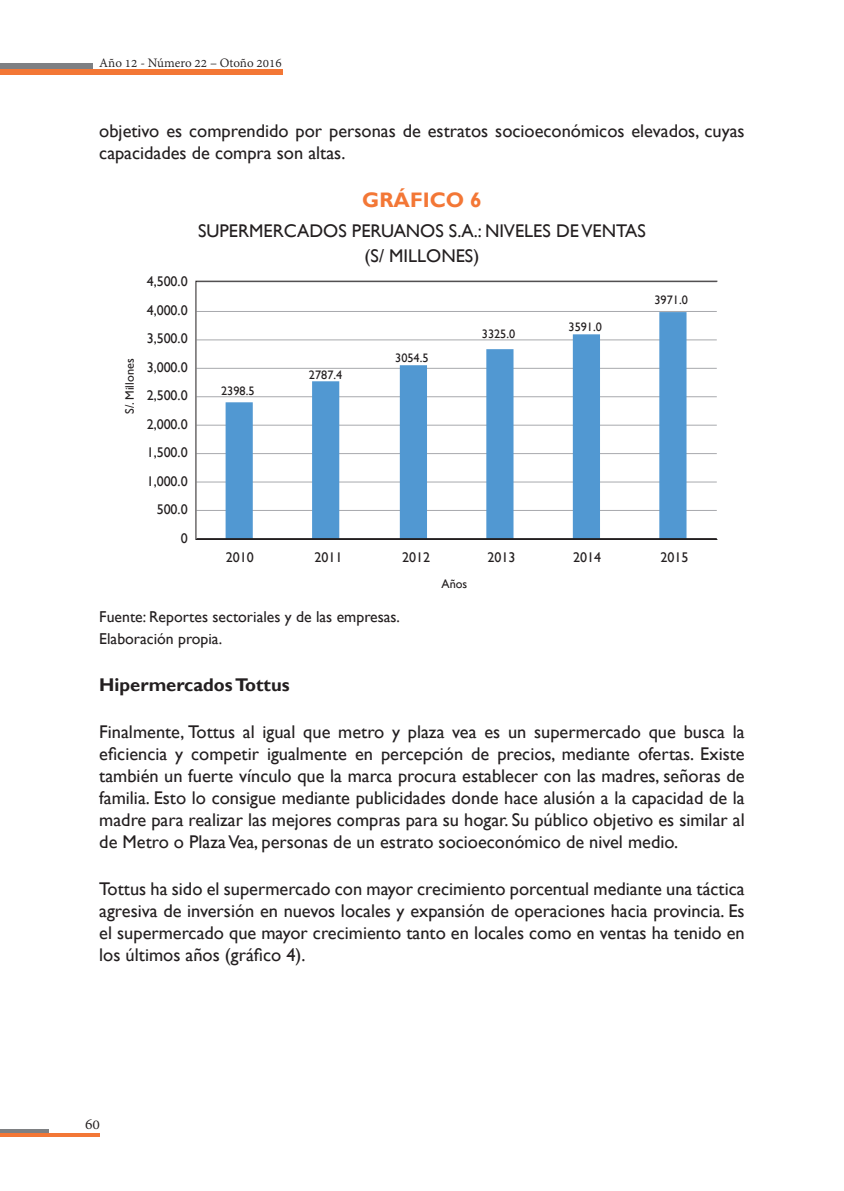
<style>
.page{position:relative;width:844px;height:1191px;background:#fff}
.page>*{position:absolute;margin:0;border:0;box-sizing:border-box;transform-origin:0 0}
.titulo_tabla{font:700 21px "Gill Sans";color:#f37736}
.cuerpo_de_texto{font:18.38px/22.1px "Gill Sans";color:#231f20;text-align:justify}
.tabla_titulo{font:18.38px "Gill Sans";color:#231f20}
.cuerpo_de_texto-2{font:700 18.38px "Gill Sans";color:#231f20}
.t1{font:16.62px "Adobe Devanagari";color:#231f20}
.Elaboracion_propia{font:15.75px "Gill Sans";color:#231f20}
.t2{font:14px "Gill Sans";letter-spacing:-.005em;color:#231f20}
.t3{font:14px "Adobe Devanagari";color:#231f20}
.t4{font:12.25px "Gill Sans";color:#231f20}
</style>
<div class="page">
<div style="left:0;top:1129px;width:48px;height:5px;background:#7e8083"></div>
<hr style="left:0;top:1133px;width:99px;height:3px;background:#f37736">
<div style="left:0;top:63px;width:92px;height:6px;background:#7e8083"></div>
<div style="left:0;top:69px;width:283px;height:5px;background:#f37736"></div>
<hr style="left:196px;top:311px;width:520px;height:1px;background:#a8a9ad">
<hr style="left:196px;top:339px;width:520px;height:1px;background:#a8a9ad">
<hr style="left:196px;top:368px;width:520px;height:1px;background:#a8a9ad">
<hr style="left:196px;top:396px;width:520px;height:1px;background:#a8a9ad">
<hr style="left:196px;top:425px;width:520px;height:1px;background:#a8a9ad">
<hr style="left:196px;top:453px;width:520px;height:1px;background:#a8a9ad">
<hr style="left:196px;top:481px;width:520px;height:1px;background:#a8a9ad">
<hr style="left:196px;top:510px;width:520px;height:1px;background:#a8a9ad">
<svg style="left:225px;top:312px;width:461px;height:226px"></svg>
<hr style="left:196px;top:538px;width:520px;height:1px;background:#231f20">
<p class="t3" style="left:99px;top:55px;width:184px">Año 12 - Número 22 – Otoño 2016</p>
<p class="cuerpo_de_texto" style="left:99px;top:120px;width:646px">objetivo es comprendido por personas de estratos socioeconómicos elevados, cuyas capacidades de compra son altas.</p>
<p class="titulo_tabla" style="left:362px;top:187px;width:121px">GRÁFICO 6</p>
<p class="tabla_titulo" style="left:198px;top:220px;width:449px">SUPERMERCADOS PERUANOS S.A.: NIVELES DE VENTAS</p>
<p class="tabla_titulo" style="left:364px;top:245px;width:116px">(S/ MILLONES)</p>
<p class="t4" style="left:123px;top:414px;width:57px;rotate:-90deg">S/. Millones</p>
<p class="t2" style="left:147px;top:273px;width:42px">4,500.0</p>
<p class="t2" style="left:147px;top:302px;width:42px">4,000.0</p>
<p class="t2" style="left:147px;top:330px;width:42px">3,500.0</p>
<p class="t2" style="left:147px;top:359px;width:42px">3,000.0</p>
<p class="t2" style="left:147px;top:387px;width:42px">2,500.0</p>
<p class="t2" style="left:147px;top:416px;width:42px">2,000.0</p>
<p class="t2" style="left:147px;top:444px;width:42px">1,500.0</p>
<p class="t2" style="left:147px;top:473px;width:42px">1,000.0</p>
<p class="t2" style="left:157px;top:501px;width:32px">500.0</p>
<p class="t2" style="left:181px;top:530px;width:9px">0</p>
<p class="t4" style="left:221px;top:384px;width:35px">2398.5</p>
<p class="t4" style="left:309px;top:368px;width:35px">2787.4</p>
<p class="t4" style="left:395px;top:350px;width:35px">3054.5</p>
<p class="t4" style="left:482px;top:326px;width:35px">3325.0</p>
<p class="t4" style="left:568px;top:320px;width:35px">3591.0</p>
<p class="t4" style="left:654px;top:292px;width:35px">3971.0</p>
<p class="t2" style="left:226px;top:549px;width:30px">2010</p>
<p class="t2" style="left:314px;top:549px;width:30px">2011</p>
<p class="t2" style="left:402px;top:549px;width:30px">2012</p>
<p class="t2" style="left:487px;top:549px;width:30px">2013</p>
<p class="t2" style="left:573px;top:549px;width:30px">2014</p>
<p class="t2" style="left:660px;top:549px;width:30px">2015</p>
<p class="t4" style="left:441px;top:576px;width:27px">Años</p>
<p class="Elaboracion_propia" style="left:99px;top:607px;width:302px">Fuente: Reportes sectoriales y de las empresas.</p>
<p class="Elaboracion_propia" style="left:99px;top:629px;width:124px">Elaboración propia.</p>
<p class="cuerpo_de_texto-2" style="left:99px;top:673px;width:192px">Hipermercados Tottus</p>
<p class="cuerpo_de_texto" style="left:99px;top:721px;width:646px">Finalmente, Tottus al igual que metro y plaza vea es un supermercado que busca la eficiencia y competir igualmente en percepción de precios, mediante ofertas. Existe también un fuerte vínculo que la marca procura establecer con las madres, señoras de familia. Esto lo consigue mediante publicidades donde hace alusión a la capacidad de la madre para realizar las mejores compras para su hogar. Su público objetivo es similar al de Metro o Plaza Vea, personas de un estrato socioeconómico de nivel medio.</p>
<p class="cuerpo_de_texto" style="left:99px;top:878px;width:646px">Tottus ha sido el supermercado con mayor crecimiento porcentual mediante una táctica agresiva de inversión en nuevos locales y expansión de operaciones hacia provincia. Es el supermercado que mayor crecimiento tanto en locales como en ventas ha tenido en los últimos años (gráfico 4).</p>
<p class="t1" style="left:85px;top:1114px;width:16px">60</p>
</div>
